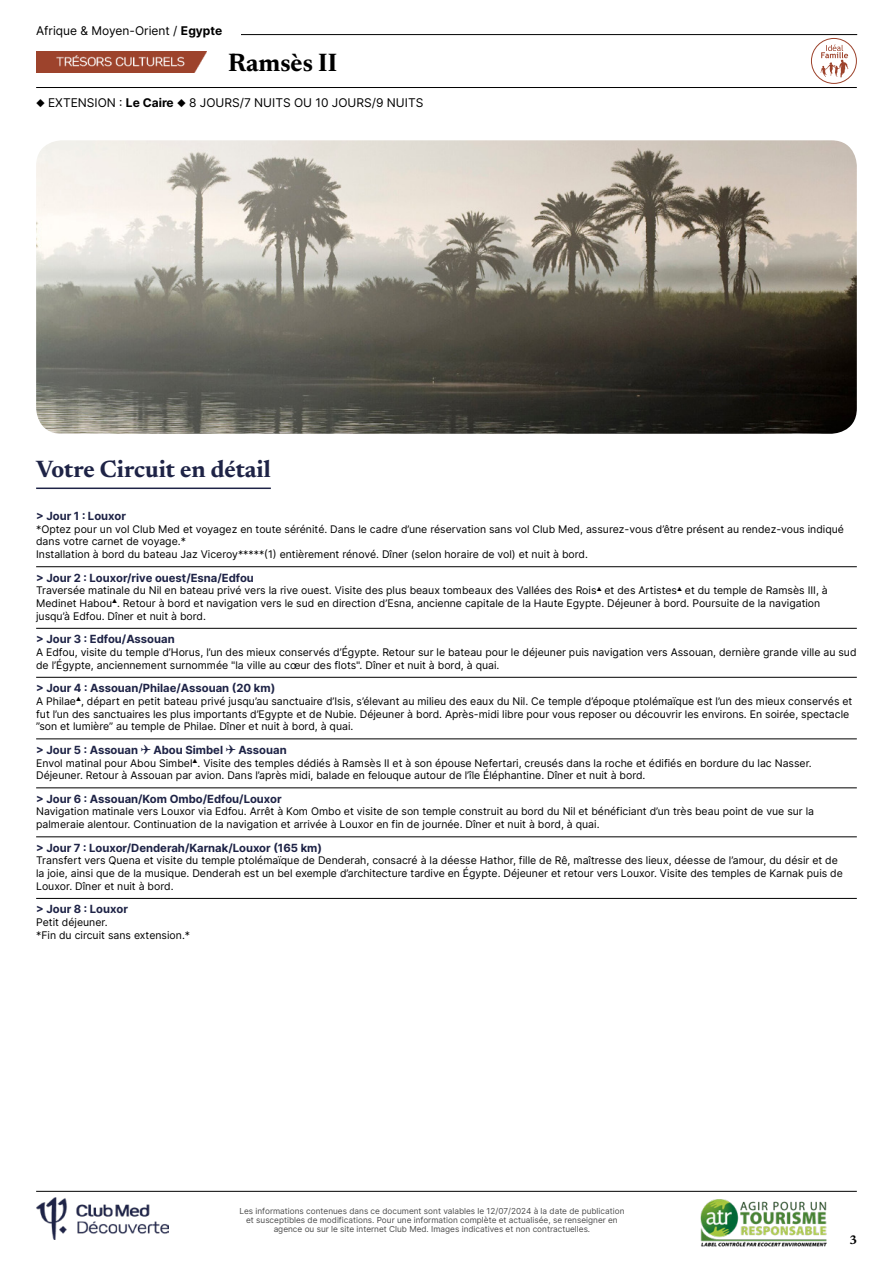
<style>
.page{position:relative;width:893px;height:1263px;background:#fff}
.page>*{position:absolute;margin:0;border:0;box-sizing:border-box;transform-origin:0 0}
.t1{font:700 25.5px "Newsreader 24 pt";color:#000}
.t2{font:700 24px "Newsreader 24 pt";color:#1e2346}
.t3{font:700 12.6px "Newsreader 24 pt";color:#000}
.t4{font:12px "Inter";color:#000}
.t5{font:700 11.25px "Inter";color:#1e2346}
.t6{font:10.5px/12.6px "Inter";color:#000}
.t7{font:8.25px/9px "Inter";color:#4d4d4d;text-align:center}
.s1{font-weight:700}
</style>
<div class="page">
<hr style="left:64px;top:34px;width:793px;height:1px;background:#000">
<img style="left:36px;top:51px;width:171px;height:21px">
<hr style="left:36px;top:87px;width:821px;height:1px;background:#000">
<div style="left:36px;top:26px;width:204px;height:17px;background:#fff"></div>
<hr style="left:36px;top:1191px;width:821px;height:1px;background:#000">
<div style="left:811px;top:38px;width:46px;height:46px;border:1px solid #9d432c;border-radius:50%"></div>
<svg style="left:821px;top:45px;width:27px;height:33px"></svg>
<img style="left:36px;top:1197px;width:132px;height:42px">
<img style="left:700px;top:1199px;width:127px;height:48px">
<img style="left:36px;top:140px;width:821px;height:294px">
<hr style="left:36px;top:487px;width:235px;height:2px;background:#1e2346">
<hr style="left:36px;top:566px;width:821px;height:1px;background:#000">
<hr style="left:36px;top:628px;width:821px;height:1px;background:#000">
<hr style="left:36px;top:677px;width:821px;height:1px;background:#000">
<hr style="left:36px;top:739px;width:821px;height:1px;background:#000">
<hr style="left:36px;top:788px;width:821px;height:1px;background:#000">
<hr style="left:36px;top:836px;width:821px;height:1px;background:#000">
<hr style="left:36px;top:898px;width:821px;height:1px;background:#000">
<p class="t4" style="left:36px;top:22px;width:188px">Afrique &amp; Moyen-Orient / <span class="s1">Egypte</span></p>
<h1 class="t1" style="left:228px;top:44px;width:111px">Ramsès II</h1>
<p class="t4" style="left:36px;top:93px;width:389px">◆ EXTENSION : <span class="s1">Le Caire</span> ◆ 8 JOURS/7 NUITS OU 10 JOURS/9 NUITS</p>
<h2 class="t2" style="left:36px;top:452px;width:236px">Votre Circuit en détail</h2>
<p class="t5" style="left:36px;top:508px;width:91px">&gt; Jour 1 : Louxor</p>
<p class="t6" style="left:36px;top:522px;width:809px">*Optez pour un vol Club Med et voyagez en toute sérénité. Dans le cadre d’une réservation sans vol Club Med, assurez-vous d’être présent au rendez-vous indiqué dans votre carnet de voyage.*<br>Installation à bord du bateau Jaz Viceroy*****(1) entièrement rénové. Dîner (selon horaire de vol) et nuit à bord.</p>
<p class="t5" style="left:36px;top:569px;width:219px">&gt; Jour 2 : Louxor/rive ouest/Esna/Edfou</p>
<p class="t6" style="left:36px;top:584px;width:793px">Traversée matinale du Nil en bateau privé vers la rive ouest. Visite des plus beaux tombeaux des Vallées des Rois▲ et des Artistes▲ et du temple de Ramsès III, à<br>Medinet Habou▲. Retour à bord et navigation vers le sud en direction d’Esna, ancienne capitale de la Haute Egypte. Déjeuner à bord. Poursuite de la navigation jusqu’à Edfou. Dîner et nuit à bord.</p>
<p class="t5" style="left:36px;top:631px;width:140px">&gt; Jour 3 : Edfou/Assouan</p>
<p class="t6" style="left:36px;top:646px;width:822px">A Edfou, visite du temple d’Horus, l’un des mieux conservés d’Égypte. Retour sur le bateau pour le déjeuner puis navigation vers Assouan, dernière grande ville au sud de l’Égypte, anciennement surnommée "la ville au cœur des flots". Dîner et nuit à bord, à quai.</p>
<p class="t5" style="left:36px;top:680px;width:241px">&gt; Jour 4 : Assouan/Philae/Assouan (20 km)</p>
<p class="t6" style="left:36px;top:694px;width:818px">A Philae▲, départ en petit bateau privé jusqu’au sanctuaire d’Isis, s’élevant au milieu des eaux du Nil. Ce temple d’époque ptolémaïque est l’un des mieux conservés et fut l’un des sanctuaires les plus importants d’Egypte et de Nubie. Déjeuner à bord. Après-midi libre pour vous reposer ou découvrir les environs. En soirée, spectacle ”son et lumière” au temple de Philae. Dîner et nuit à bord, à quai.</p>
<p class="t5" style="left:36px;top:742px;width:252px">&gt; Jour 5 : Assouan ✈ Abou Simbel ✈ Assouan</p>
<p class="t6" style="left:36px;top:756px;width:777px">Envol matinal pour Abou Simbel▲. Visite des temples dédiés à Ramsès II et à son épouse Nefertari, creusés dans la roche et édifiés en bordure du lac Nasser.<br>Déjeuner. Retour à Assouan par avion. Dans l’après midi, balade en felouque autour de l’île Éléphantine. Dîner et nuit à bord.</p>
<p class="t5" style="left:36px;top:791px;width:247px">&gt; Jour 6 : Assouan/Kom Ombo/Edfou/Louxor</p>
<p class="t6" style="left:36px;top:805px;width:780px">Navigation matinale vers Louxor via Edfou. Arrêt à Kom Ombo et visite de son temple construit au bord du Nil et bénéficiant d’un très beau point de vue sur la palmeraie alentour. Continuation de la navigation et arrivée à Louxor en fin de journée. Dîner et nuit à bord, à quai.</p>
<p class="t5" style="left:36px;top:839px;width:287px">&gt; Jour 7 : Louxor/Denderah/Karnak/Louxor (165 km)</p>
<p class="t6" style="left:36px;top:854px;width:808px">Transfert vers Quena et visite du temple ptolémaïque de Denderah, consacré à la déesse Hathor, fille de Rê, maîtresse des lieux, déesse de l’amour, du désir et de la joie, ainsi que de la musique. Denderah est un bel exemple d’architecture tardive en Égypte. Déjeuner et retour vers Louxor. Visite des temples de Karnak puis de<br>Louxor. Dîner et nuit à bord.</p>
<p class="t5" style="left:36px;top:901px;width:93px">&gt; Jour 8 : Louxor</p>
<p class="t6" style="left:36px;top:916px;width:156px">Petit déjeuner.<br>*Fin du circuit sans extension.*</p>
<p class="t7" style="left:239px;top:1206px;width:387px">Les informations contenues dans ce document sont valables le 12/07/2024 à la date de publication et susceptibles de modifications. Pour une information complète et actualisée, se renseigner en agence ou sur le site internet Club Med. Images indicatives et non contractuelles.</p>
<p class="t3" style="left:849px;top:1230px;width:9px">3</p>
</div>
